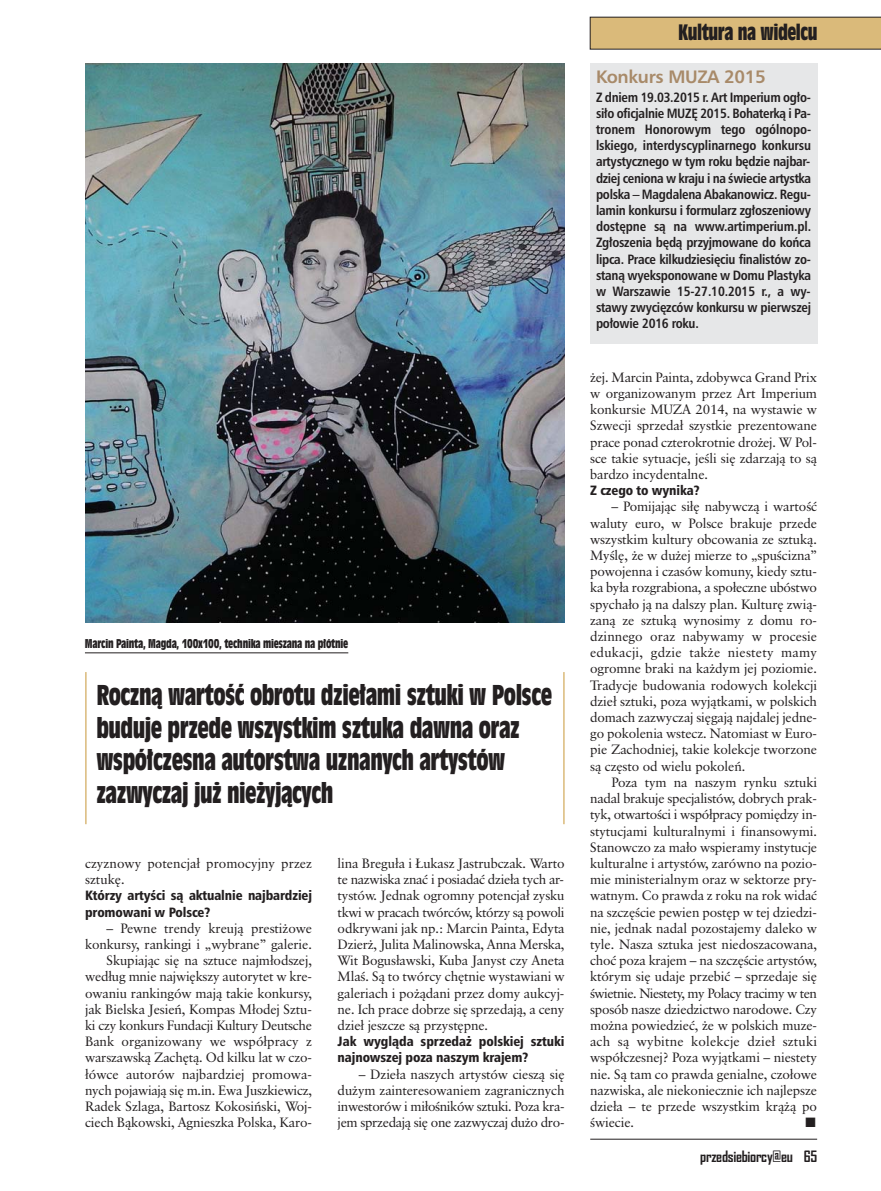
<style>
.page{position:relative;width:881px;height:1191px;background:#fff}
.page>*{position:absolute;margin:0;border:0;box-sizing:border-box;transform-origin:0 0}
.t1{font:27px/32.4px "Incised 901 Bd Cn EU";letter-spacing:-.02em;color:#231f20}
.t2{font:21px "Incised 901 Bd Cn EU";letter-spacing:-.02em;color:#231f20}
.t3{font:18px "Humanist 777 TL Bold B";letter-spacing:-.02em;color:#a88a69}
.t4{font:700 15px "Agency FB";letter-spacing:-.02em;color:#231f20}
.t5{font:13.5px/16.2px "Classical Garamond TL";letter-spacing:-.01em;color:#231f20;text-align:justify}
.t6{font:700 13.5px/16.2px "Humnst 777 Cn EU";letter-spacing:-.02em;color:#231f20;text-align:justify}
.t7{font:13.5px/16.2px "Humnst 777 Blk Cn EU";letter-spacing:-.01em;color:#231f20}
.t8{font:13.5px "Zapf Dingbats ITC";color:#231f20}
.t9{font:12px "Incised 901 Bd Cn EU";letter-spacing:-.02em;color:#231f20}
</style>
<div class="page">
<hr style="left:590px;top:1139px;width:226px;height:1px;background:#231f20">
<div style="left:589px;top:17px;width:291px;height:32px;background:#daba7a"></div>
<hr style="left:85px;top:652px;width:263px;height:1px;background:#231f20">
<hr style="left:563px;top:672px;width:1px;height:152px;background:#daba7a">
<hr style="left:85px;top:672px;width:2px;height:152px;background:#daba7a">
<div style="left:590px;top:64px;width:226px;height:280px;background:#e6e7e8"></div>
<img style="left:85px;top:64px;width:479px;height:558px">
<p class="t9" style="left:85px;top:639px;width:265px">Marcin Painta, Magda, 100x100, technika mieszana na płótnie</p>
<h1 class="t1" style="left:96px;top:681px;width:457px">Roczną wartość obrotu dziełami sztuki w Polsce buduje przede wszystkim sztuka dawna oraz współczesna autorstwa uznanych artystów zazwyczaj już nieżyjących</h1>
<p class="t5" style="left:85px;top:856px;width:228px">czyznowy potencjał promocyjny przez sztukę.</p>
<p class="t7" style="left:85px;top:888px;width:228px">Którzy artyści są aktualnie najbardziej promowani w Polsce?</p>
<p class="t5" style="left:85px;top:921px;width:228px;text-align:right">– Pewne trendy kreują prestiżowe konkursy, rankingi i „wybrane” galerie.<br>Skupiając się na sztuce najmłodszej, według mnie największy autorytet w kre&shy;owaniu rankingów mają takie konkursy, jak Bielska Jesień, Kompas Młodej Sztu&shy;ki czy konkurs Fundacji Kultury Deutsche Bank organizowany we współpracy z warszawską Zachętą. Od kilku lat w czo&shy;łówce autorów najbardziej promowa&shy;nych pojawiają się m.in. Ewa Juszkiewicz, Radek Szlaga, Bartosz Kokosiński, Woj&shy;ciech Bąkowski, Agnieszka Polska, Karo-</p>
<p class="t5" style="left:337px;top:856px;width:228px">lina Breguła i Łukasz Jastrubczak. Warto te nazwiska znać i posiadać dzieła tych ar&shy;tystów. Jednak ogromny potencjał zysku tkwi w pracach twórców, którzy są powoli odkrywani jak np.: Marcin Painta, Edyta Dzierż, Julita Malinowska, Anna Merska, Wit Bogusławski, Kuba Janyst czy Aneta Mlaś. Są to twórcy chętnie wystawiani w galeriach i pożądani przez domy aukcyj&shy;ne. Ich prace dobrze się sprzedają, a ceny dzieł jeszcze są przystępne.</p>
<p class="t7" style="left:337px;top:1034px;width:228px">Jak wygląda sprzedaż polskiej sztuki najnowszej poza naszym krajem?</p>
<p class="t5" style="left:337px;top:1067px;width:228px;text-indent:21px">– Dzieła naszych artystów cieszą się dużym zainteresowaniem zagranicznych inwestorów i miłośników sztuki. Poza kra&shy;jem sprzedają się one zazwyczaj dużo dro-</p>
<h2 class="t2" style="left:678px;top:23px;width:141px">Kultura na widelcu</h2>
<h3 class="t3" style="left:596px;top:70px;width:171px">Konkurs MUZA 2015</h3>
<p class="t6" style="left:596px;top:90px;width:216px">Z dniem 19.03.2015 r. Art Imperium ogło&shy;siło oficjalnie MUZĘ 2015. Bohaterką i Pa&shy;tronem Honorowym tego ogólnopo&shy;lskiego, interdyscyplinarnego konkursu artystycznego w tym roku będzie najbar&shy;dziej ceniona w kraju i na świecie artystka polska – Magdalena Abakanowicz. Regu&shy;lamin konkursu i formularz zgłoszeniowy dostępne są na www.artimperium.pl.<br>Zgłoszenia będą przyjmowane do końca lipca. Prace kilkudziesięciu finalistów zo&shy;staną wyeksponowane w Domu Plastyka w Warszawie 15-27.10.2015 r., a wy&shy;stawy zwycięzców konkursu w pierwszej połowie 2016 roku.</p>
<p class="t5" style="left:590px;top:370px;width:228px">żej. Marcin Painta, zdobywca Grand Prix w organizowanym przez Art Imperium konkursie MUZA 2014, na wystawie w Szwecji sprzedał szystkie prezentowane prace ponad czterokrotnie drożej. W Pol&shy;sce takie sytuacje, jeśli się zdarzają to są bardzo incydentalne.</p>
<p class="t7" style="left:590px;top:483px;width:111px">Z czego to wynika?</p>
<p class="t5" style="left:590px;top:500px;width:228px;text-indent:21px">– Pomijając siłę nabywczą i wartość waluty euro, w Polsce brakuje przede wszystkim kultury obcowania ze sztuką.<br>Myślę, że w dużej mierze to „spuścizna” powojenna i czasów komuny, kiedy sztu&shy;ka była rozgrabiona, a społeczne ubóstwo spychało ją na dalszy plan. Kulturę zwią&shy;zaną ze sztuką wynosimy z domu ro&shy;dzinnego oraz nabywamy w procesie edukacji, gdzie także niestety mamy ogromne braki na każdym jej poziomie.<br>Tradycje budowania rodowych kolekcji dzieł sztuki, poza wyjątkami, w polskich domach zazwyczaj sięgają najdalej jedne&shy;go pokolenia wstecz. Natomiast w Euro&shy;pie Zachodniej, takie kolekcje tworzone są często od wielu pokoleń.</p>
<p class="t5" style="left:590px;top:775px;width:228px;text-indent:21px">Poza tym na naszym rynku sztuki nadal brakuje specjalistów, dobrych prak&shy;tyk, otwartości i współpracy pomiędzy in&shy;stytucjami kulturalnymi i finansowymi.<br>Stanowczo za mało wspieramy instytucje kulturalne i artystów, zarówno na pozio&shy;mie ministerialnym oraz w sektorze pry&shy;watnym. Co prawda z roku na rok widać na szczęście pewien postęp w tej dziedzi&shy;nie, jednak nadal pozostajemy daleko w tyle. Nasza sztuka jest niedoszacowana, choć poza krajem – na szczęście artystów, którym się udaje przebić – sprzedaje się świetnie. Niestety, my Polacy tracimy w ten sposób nasze dziedzictwo narodowe. Czy można powiedzieć, że w polskich muze&shy;ach są wybitne kolekcje dzieł sztuki współczesnej? Poza wyjątkami – niestety nie. Są tam co prawda genialne, czołowe nazwiska, ale niekoniecznie ich najlepsze dzieła – te przede wszystkim krążą po świecie.</p>
<p class="t8" style="left:805px;top:1117px;width:12px">■</p>
<p class="t4" style="left:700px;top:1148px;width:118px">przedsiebiorcy@eu 65</p>
</div>
